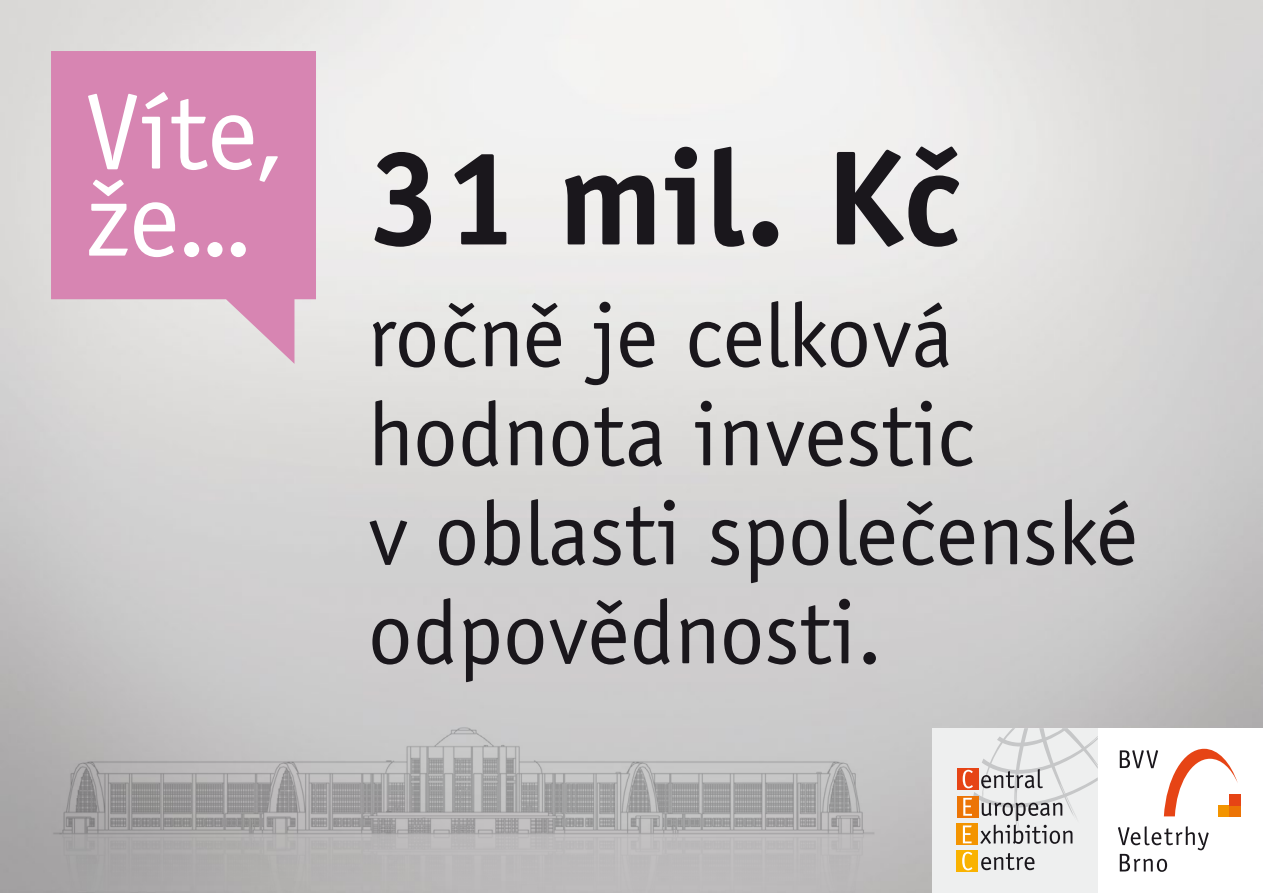
<style>
.page{position:relative;width:1263px;height:893px;background:#fff}
.page>*{position:absolute;margin:0;border:0;box-sizing:border-box;transform-origin:0 0}
.t1{font:700 135px "Officina Sans CE";color:#1a171c}
.t2{font:108px/87px "ITC Officina Sans CE";color:#fff}
.t3{font:90px/99px "ITC Officina Sans CE";color:#1a171c}
</style>
<div class="page">
<svg style="left:1118px;top:826px;width:91px;height:46px"></svg>
<svg style="left:1120px;top:750px;width:38px;height:18px"></svg>
<div style="left:1230px;top:805px;width:11px;height:11px;background:#ec7405"></div>
<div style="left:1230px;top:794px;width:11px;height:11px;background:#e64415"></div>
<svg style="left:1164px;top:749px;width:74px;height:67px"></svg>
<div style="left:932px;top:728px;width:166px;height:165px;background:#eeefef"></div>
<div style="left:957px;top:768px;width:21px;height:22px;background:#e64415"></div>
<div style="left:957px;top:796px;width:21px;height:21px;background:#ec7405"></div>
<svg style="left:981px;top:853px;width:53px;height:17px"></svg>
<div style="left:956px;top:850px;width:22px;height:22px;background:#f9b200"></div>
<svg style="left:962px;top:852px;width:10px;height:18px"></svg>
<svg style="left:956px;top:824px;width:22px;height:21px"></svg>
<svg style="left:963px;top:728px;width:135px;height:116px"></svg>
<img style="left:32px;top:712px;width:861px;height:181px">
<svg style="left:51px;top:51px;width:265px;height:313px;background:#d895b9"></svg>
<p class="t2" style="left:86px;top:89px;width:202px">Víte, že...</p>
<h1 class="t1" style="left:368px;top:121px;width:594px">31 mil. Kč</h1>
<p class="t3" style="left:368px;top:287px;width:772px">ročně je celková hodnota investic<br>v oblasti společenské odpovědnosti.</p>
</div>
